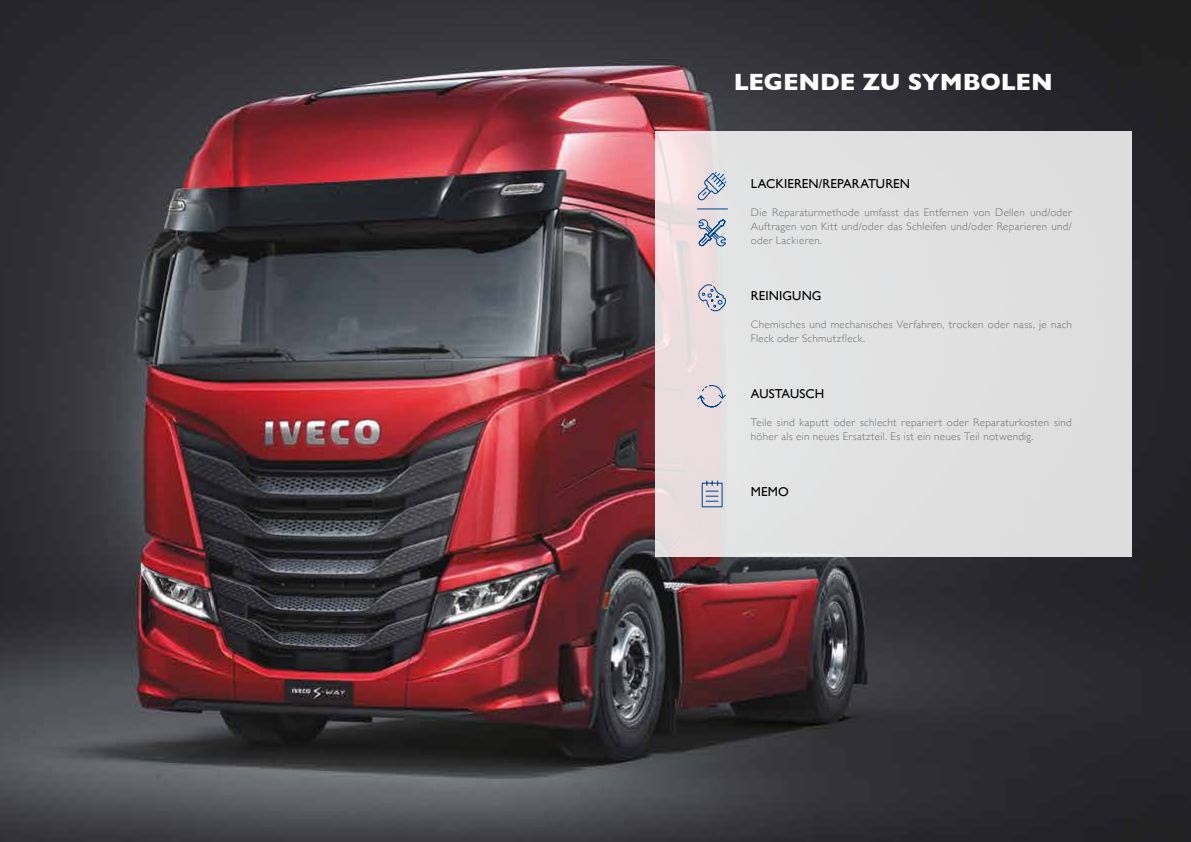
<style>
.page{position:relative;width:1191px;height:842px;background:#fff}
.page>*{position:absolute;margin:0;border:0;box-sizing:border-box;transform-origin:0 0}
.t1{font:700 24px "Gill Sans";letter-spacing:-.005em;color:#fff}
.t2{font:13px "Gill Sans";letter-spacing:.01em;color:#000}
.t3{font:300 11px/14px "Gill Sans";letter-spacing:.03em;color:#706f6f}
</style>
<div class="page">
<img style="left:0;top:0;width:1191px;height:842px">
<div style="left:655px;top:131px;width:476px;height:425px;background:#e1e0e1"></div>
<hr style="left:697px;top:208px;width:31px;height:1px;background:#004994">
<svg style="left:696px;top:171px;width:31px;height:30px"></svg>
<svg style="left:697px;top:216px;width:29px;height:32px"></svg>
<svg style="left:697px;top:283px;width:29px;height:30px"></svg>
<svg style="left:697px;top:385px;width:29px;height:23px"></svg>
<svg style="left:701px;top:480px;width:22px;height:28px"></svg>
<h1 class="t1" style="left:734px;top:63px;width:320px">LEGENDE ZU SYMBOLEN</h1>
<p class="t2" style="left:751px;top:176px;width:161px">LACKIEREN/REPARATUREN</p>
<p class="t3" style="left:751px;top:205px;width:322px;text-align:justify">Die Reparaturmethode umfasst das Entfernen von Dellen und/oder Auftragen von Kitt und/oder das Schleifen und/oder Reparieren und/ oder Lackieren.</p>
<p class="t2" style="left:751px;top:288px;width:72px">REINIGUNG</p>
<p class="t3" style="left:751px;top:317px;width:322px">Chemisches und mechanisches Verfahren, trocken oder nass, je nach<br>Fleck oder Schmutzfleck.</p>
<p class="t2" style="left:751px;top:386px;width:75px">AUSTAUSCH</p>
<p class="t3" style="left:751px;top:415px;width:322px">Teile sind kaputt oder schlecht repariert oder Reparaturkosten sind höher als ein neues Ersatzteil. Es ist ein neues Teil notwendig.</p>
<p class="t2" style="left:751px;top:484px;width:39px">MEMO</p>
</div>
